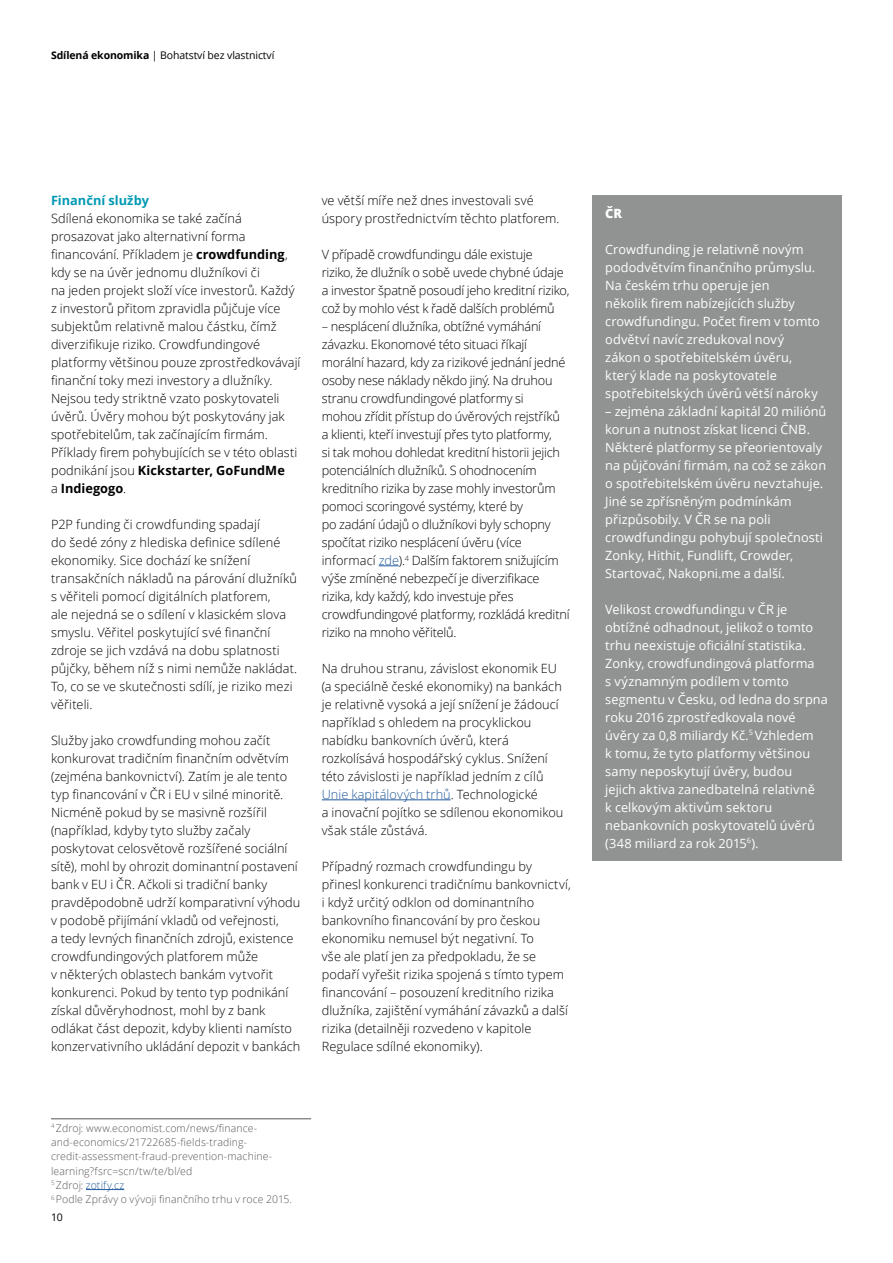
<style>
.page{position:relative;width:893px;height:1263px;background:#fff}
.page>*{position:absolute;margin:0;border:0;box-sizing:border-box;transform-origin:0 0}
.Body_copy__8_5_12pt{font:300 12.75px/18px "Open Sans";color:#000}
.Body_copy__8_5_12pt-2{font:12.75px/18px "Open Sans";letter-spacing:.005em;color:#fff}
.Subhead_A__8_5_12pt{font:700 12.75px "Open Sans";color:#0099b3}
.Body_copy__8_5_12pt-3{font:800 12.75px "Open Sans";color:#fff}
.Footnote__7_9_5pt{font:300 10.5px/14.2px "Open Sans";letter-spacing:.01em;color:#565656}
.t1{font:10.5px "Open Sans";letter-spacing:-.01em;color:#000}
.s1{font-weight:700}
.s2{color:#245a9c}
</style>
<div class="page">
<svg style="left:379px;top:565px;width:20px;height:1px"></svg>
<hr style="left:322px;top:799px;width:129px;height:1px;background:#245a9c">
<div style="left:592px;top:195px;width:250px;height:665px;background:#919292"></div>
<hr style="left:51px;top:1118px;width:260px;height:1px;background:#565656">
<hr style="left:86px;top:1189px;width:38px;height:1px;background:#245a9c">
<p class="t1" style="left:51px;top:48px;width:225px"><span class="s1">Sdílená ekonomika</span> | Bohatství bez vlastnictví</p>
<p class="Subhead_A__8_5_12pt" style="left:51px;top:191px;width:99px">Finanční služby</p>
<p class="Body_copy__8_5_12pt" style="left:51px;top:209px;width:251px">Sdílená ekonomika se také začíná prosazovat jako alternativní forma financování. Příkladem je <span class="s1">crowdfunding</span>, kdy se na úvěr jednomu dlužníkovi či<br>na jeden projekt složí více investorů. Každý z investorů přitom zpravidla půjčuje více subjektům relativně malou částku, čímž diverzifikuje riziko. Crowdfundingové platformy většinou pouze zprostředkovávají finanční toky mezi investory a dlužníky.<br>Nejsou tedy striktně vzato poskytovateli úvěrů. Úvěry mohou být poskytovány jak spotřebitelům, tak začínajícím firmám.<br>Příklady firem pohybujících se v této oblasti podnikání jsou <span class="s1">Kickstarter, GoFundMe<br></span>a <span class="s1">Indiegogo</span>.</p>
<p class="Body_copy__8_5_12pt" style="left:51px;top:515px;width:248px">P2P funding či crowdfunding spadají<br>do šedé zóny z hlediska definice sdílené ekonomiky. Sice dochází ke snížení transakčních nákladů na párování dlužníků s věřiteli pomocí digitálních platforem,<br>ale nejedná se o sdílení v klasickém slova smyslu. Věřitel poskytující své finanční zdroje se jich vzdává na dobu splatnosti půjčky, během níž s nimi nemůže nakládat.<br>To, co se ve skutečnosti sdílí, je riziko mezi věřiteli.</p>
<p class="Body_copy__8_5_12pt" style="left:51px;top:731px;width:251px">Služby jako crowdfunding mohou začít konkurovat tradičním finančním odvětvím (zejména bankovnictví). Zatím je ale tento typ financování v ČR i EU v silné minoritě.<br>Nicméně pokud by se masivně rozšířil (například, kdyby tyto služby začaly poskytovat celosvětově rozšířené sociální sítě), mohl by ohrozit dominantní postavení bank v EU i ČR. Ačkoli si tradiční banky pravděpodobně udrží komparativní výhodu v podobě přijímání vkladů od veřejnosti,<br>a tedy levných finančních zdrojů, existence crowdfundingových platforem může<br>v některých oblastech bankám vytvořit konkurenci. Pokud by tento typ podnikání získal důvěryhodnost, mohl by z bank odlákat část depozit, kdyby klienti namísto konzervativního ukládání depozit v bankách</p>
<p class="Body_copy__8_5_12pt" style="left:322px;top:191px;width:239px">ve větší míře než dnes investovali své úspory prostřednictvím těchto platforem.</p>
<p class="Body_copy__8_5_12pt" style="left:322px;top:245px;width:249px">V případě crowdfundingu dále existuje<br>riziko, že dlužník o sobě uvede chybné údaje a investor špatně posoudí jeho kreditní riziko, což by mohlo vést k řadě dalších problémů</p>
<p class="Body_copy__8_5_12pt" style="left:322px;top:317px;width:249px">– nesplácení dlužníka, obtížné vymáhání závazku. Ekonomové této situaci říkají morální hazard, kdy za rizikové jednání jedné osoby nese náklady někdo jiný. Na druhou stranu crowdfundingové platformy si<br>mohou zřídit přístup do úvěrových rejstříků a klienti, kteří investují přes tyto platformy,<br>si tak mohou dohledat kreditní historii jejich potenciálních dlužníků. S ohodnocením kreditního rizika by zase mohly investorům pomoci scoringové systémy, které by<br>po zadání údajů o dlužníkovi byly schopny spočítat riziko nesplácení úvěru (více informací <span class="s2">zde</span>).<sup>4</sup> Dalším faktorem snižujícím výše zmíněné nebezpečí je diverzifikace rizika, kdy každý, kdo investuje přes crowdfundingové platformy, rozkládá kreditní riziko na mnoho věřitelů.</p>
<p class="Body_copy__8_5_12pt" style="left:322px;top:659px;width:243px">Na druhou stranu, závislost ekonomik EU (a speciálně české ekonomiky) na bankách je relativně vysoká a její snížení je žádoucí například s ohledem na procyklickou nabídku bankovních úvěrů, která rozkolísává hospodářský cyklus. Snížení této závislosti je například jedním z cílů <span class="s2">Unie kapitálových trhů</span>. Technologické<br>a inovační pojítko se sdílenou ekonomikou však stále zůstává.</p>
<p class="Body_copy__8_5_12pt" style="left:322px;top:857px;width:251px">Případný rozmach crowdfundingu by přinesl konkurenci tradičnímu bankovnictví, i když určitý odklon od dominantního bankovního financování by pro českou ekonomiku nemusel být negativní. To<br>vše ale platí jen za předpokladu, že se podaří vyřešit rizika spojená s tímto typem financování – posouzení kreditního rizika dlužníka, zajištění vymáhání závazků a další rizika (detailněji rozvedeno v kapitole Regulace sdílné ekonomiky).</p>
<p class="Footnote__7_9_5pt" style="left:51px;top:1120px;width:242px"><sup>4</sup> Zdroj: www.economist.com/news/finance&shy;and-economics/21722685-fields-trading&shy;credit-assessment-fraud-prevention-machine&shy;learning?fsrc=scn/tw/te/bl/ed<br><sup>5</sup> Zdroj: <span class="s2">zotify.cz<br></span><sup>6</sup> Podle Zprávy o vývoji finančního trhu v roce 2015.</p>
<p class="t1" style="left:51px;top:1210px;width:13px">10</p>
<p class="Body_copy__8_5_12pt-3" style="left:605px;top:203px;width:18px">ČR</p>
<p class="Body_copy__8_5_12pt-2" style="left:605px;top:240px;width:216px">Crowdfunding je relativně novým pododvětvím finančního průmyslu.<br>Na českém trhu operuje jen<br>několik firem nabízejících služby crowdfundingu. Počet firem v tomto odvětví navíc zredukoval nový zákon o spotřebitelském úvěru, který klade na poskytovatele spotřebitelských úvěrů větší nároky</p>
<p class="Body_copy__8_5_12pt-2" style="left:605px;top:402px;width:223px">– zejména základní kapitál 20 miliónů korun a nutnost získat licenci ČNB.<br>Některé platformy se přeorientovaly na půjčování firmám, na což se zákon o spotřebitelském úvěru nevztahuje.<br>Jiné se zpřísněným podmínkám přizpůsobily. V ČR se na poli crowdfundingu pohybují společnosti Zonky, Hithit, Fundlift, Crowder, Startovač, Nakopni.me a další.</p>
<p class="Body_copy__8_5_12pt-2" style="left:605px;top:600px;width:224px">Velikost crowdfundingu v ČR je obtížné odhadnout, jelikož o tomto trhu neexistuje oficiální statistika.<br>Zonky, crowdfundingová platforma<br>s významným podílem v tomto segmentu v Česku, od ledna do srpna roku 2016 zprostředkovala nové úvěry za 0,8 miliardy Kč.<sup>5</sup> Vzhledem<br>k tomu, že tyto platformy většinou samy neposkytují úvěry, budou<br>jejich aktiva zanedbatelná relativně<br>k celkovým aktivům sektoru nebankovních poskytovatelů úvěrů (348 miliard za rok 2015<sup>6</sup>).</p>
</div>
